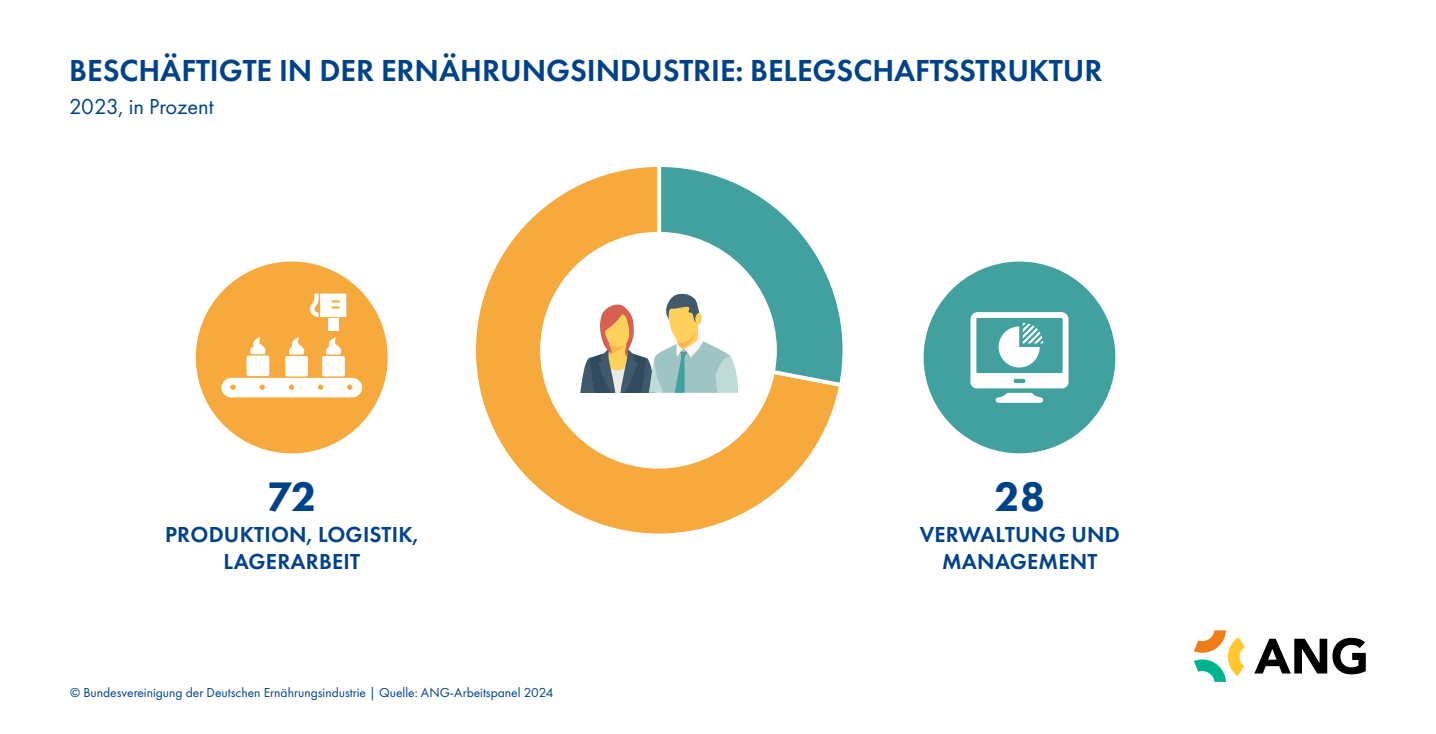
<style>
.page{position:relative;width:1436px;height:734px;background:#fff}
.page>*{position:absolute;margin:0;border:0;box-sizing:border-box;transform-origin:0 0}
.t1{font:800 42.75px "Futura PT";color:#004289}
.head{font:600 31.5px "Futura PT";color:#004289}
.t2{font:600 22.5px/27px "Futura PT";letter-spacing:.01em;color:#004289;text-align:center}
.sub{font:22.5px "Futura PT";letter-spacing:-.005em;color:#004289}
.t3{font:13.5px "Futura PT";color:#004289}
</style>
<div class="page">
<svg style="left:476px;top:167px;width:363px;height:367px"></svg>
<svg style="left:655px;top:167px;width:188px;height:222px"></svg>
<div style="left:540px;top:232px;width:236px;height:236px;background:#fff;border-radius:50%"></div>
<svg style="left:195px;top:261px;width:193px;height:193px"></svg>
<div style="left:328px;top:318px;width:10px;height:13px;background:#fff"></div>
<svg style="left:289px;top:337px;width:15px;height:17px"></svg>
<div style="left:285px;top:356px;width:23px;height:20px;background:#fff;border-radius:2px"></div>
<svg style="left:326px;top:337px;width:15px;height:17px"></svg>
<div style="left:322px;top:356px;width:23px;height:20px;background:#fff;border-radius:2px"></div>
<svg style="left:309px;top:293px;width:37px;height:26px"></svg>
<svg style="left:250px;top:336px;width:15px;height:18px"></svg>
<div style="left:246px;top:355px;width:23px;height:21px;background:#fff;border-radius:2px"></div>
<svg style="left:221px;top:378px;width:141px;height:19px"></svg>
<svg style="left:923px;top:261px;width:193px;height:193px"></svg>
<svg style="left:970px;top:312px;width:98px;height:91px"></svg>
<svg style="left:1254px;top:637px;width:111px;height:37px"></svg>
<svg style="left:1194px;top:630px;width:50px;height:51px"></svg>
<svg style="left:580px;top:293px;width:158px;height:100px"></svg>
<p class="head" style="left:69px;top:51px;width:1034px">BESCHÄFTIGTE IN DER ERNÄHRUNGSINDUSTRIE: BELEGSCHAFTSSTRUKTUR</p>
<p class="sub" style="left:69px;top:93px;width:146px">2023, in Prozent</p>
<p class="t1" style="left:267px;top:469px;width:51px">72</p>
<p class="t2" style="left:165px;top:521px;width:255px">PRODUKTION, LOGISTIK,<br>LAGERARBEIT</p>
<p class="t3" style="left:70px;top:684px;width:484px">© Bundesvereinigung der Deutschen Ernährungsindustrie | Quelle: ANG-Arbeitspanel 2024</p>
<p class="t1" style="left:993px;top:469px;width:53px">28</p>
<p class="t2" style="left:919px;top:521px;width:202px">VERWALTUNG UND<br>MANAGEMENT</p>
</div>
